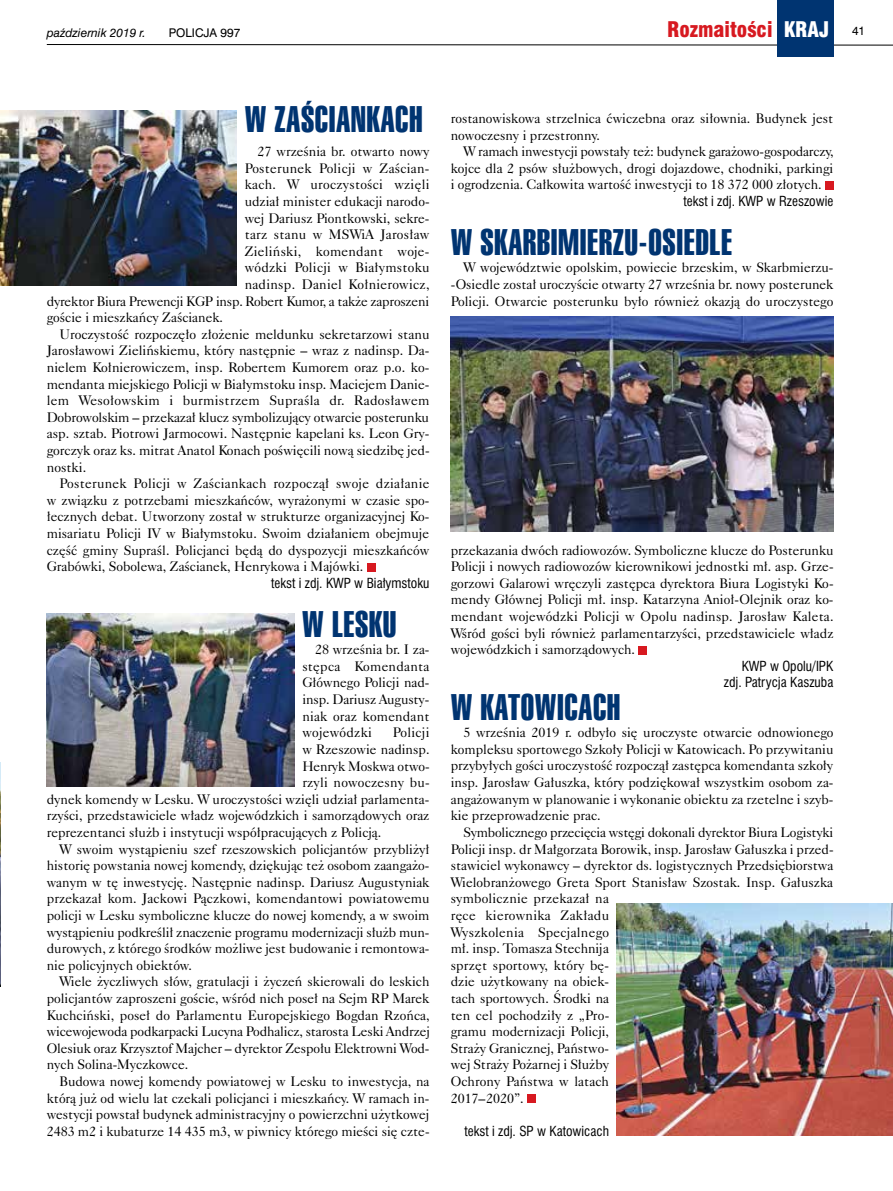
<style>
.page{position:relative;width:893px;height:1191px;background:#fff}
.page>*{position:absolute;margin:0;border:0;box-sizing:border-box;transform-origin:0 0}
.t1{font:36px "Swis 911 X Cm EU";letter-spacing:.015em;color:#003471}
.t2{font:21px "Swis 721 Blk Cn EU";color:#d71920}
.t3{font:13.8px/16.6px "Caslon 540 EU";color:#000;text-align:justify}
.t4{font:13.8px "Caslon 540 EU";letter-spacing:.02em;color:#000}
.t5{font:13.5px/16.6px "Swis 721 Cn EU";color:#000;text-align:right}
.t6{font:12px "Swis 721 EU Italic";color:#000}
.t7{font:12px "Swis 721 EU Normal";color:#000}
.s1{color:#fff}
.s2{font-family:"Swis 721 EU Normal";font-size:12px;color:#000}
</style>
<div class="page">
<div style="left:367px;top:563px;width:8px;height:8px;background:#d71920"></div>
<img style="left:1px;top:111px;width:235px;height:174px">
<img style="left:47px;top:613px;width:248px;height:173px">
<img style="left:0;top:762px;width:1px;height:224px">
<svg style="left:46px;top:44px;width:847px;height:2px"></svg>
<div style="left:777px;top:0;width:56px;height:57px;background:#003471"></div>
<div style="left:527px;top:1094px;width:9px;height:8px;background:#d71920"></div>
<div style="left:638px;top:646px;width:9px;height:8px;background:#d71920"></div>
<div style="left:825px;top:181px;width:8px;height:8px;background:#d71920"></div>
<img style="left:451px;top:316px;width:382px;height:216px">
<img style="left:617px;top:903px;width:276px;height:232px">
<p class="t6" style="left:47px;top:25px;width:100px">październik 2019 r.</p>
<p class="t7" style="left:169px;top:25px;width:73px">POLICJA 997</p>
<h2 class="t2" style="left:667px;top:16px;width:200px">Rozmaitości <span class="s1">KRAJ</span> <span class="s2">41</span></h2>
<h1 class="t1" style="left:245px;top:99px;width:180px">W ZAŚCIANKACH</h1>
<p class="t3" style="left:257px;top:143px;width:174px">27 września br. otwarto nowy</p>
<p class="t4" style="left:245px;top:159px;width:186px">Posterunek Policji w Zaścian-</p>
<p class="t4" style="left:245px;top:176px;width:186px">kach. W uroczystości wzięli</p>
<p class="t3" style="left:245px;top:193px;width:187px">udział minister edukacji narodo-</p>
<p class="t3" style="left:245px;top:210px;width:186px">wej Dariusz Piontkowski, sekre-</p>
<p class="t4" style="left:245px;top:226px;width:186px">tarz stanu w MSWiA Jarosław</p>
<p class="t4" style="left:245px;top:242px;width:186px">Zieliński, komendant woje-</p>
<p class="t4" style="left:245px;top:259px;width:186px">wódzki Policji w Białymstoku</p>
<p class="t4" style="left:245px;top:276px;width:186px">nadinsp. Daniel Kołnierowicz,</p>
<p class="t3" style="left:47px;top:293px;width:384px">dyrektor Biura Prewencji KGP insp. Robert Kumor, a także zaproszeni</p>
<p class="t3" style="left:47px;top:309px;width:178px">goście i mieszkańcy Zaścianek.</p>
<p class="t3" style="left:60px;top:326px;width:371px">Uroczystość rozpoczęło złożenie meldunku sekretarzowi stanu</p>
<p class="t3" style="left:47px;top:342px;width:384px">Jarosławowi Zielińskiemu, który następnie – wraz z nadinsp. Da-</p>
<p class="t3" style="left:47px;top:359px;width:384px">nielem Kołnierowiczem, insp. Robertem Kumorem oraz p.o. ko-</p>
<p class="t3" style="left:47px;top:375px;width:384px">mendanta miejskiego Policji w Białymstoku insp. Maciejem Danie-</p>
<p class="t4" style="left:47px;top:392px;width:384px">lem Wesołowskim i burmistrzem Supraśla dr. Radosławem</p>
<p class="t3" style="left:47px;top:409px;width:384px">Dobrowolskim – przekazał klucz symbolizujący otwarcie posterunku</p>
<p class="t3" style="left:47px;top:425px;width:384px">asp. sztab. Piotrowi Jarmocowi. Następnie kapelani ks. Leon Gry-</p>
<p class="t3" style="left:47px;top:442px;width:384px">gorczyk oraz ks. mitrat Anatol Konach poświęcili nową siedzibę jed-</p>
<p class="t3" style="left:47px;top:458px;width:41px">nostki.</p>
<p class="t4" style="left:60px;top:475px;width:371px">Posterunek Policji w Zaściankach rozpoczął swoje działanie</p>
<p class="t3" style="left:47px;top:492px;width:384px">w związku z potrzebami mieszkańców, wyrażonymi w czasie spo-</p>
<p class="t3" style="left:47px;top:508px;width:384px">łecznych debat. Utworzony został w strukturze organizacyjnej Ko-</p>
<p class="t3" style="left:47px;top:525px;width:384px">misariatu Policji IV w Białymstoku. Swoim działaniem obejmuje</p>
<p class="t3" style="left:47px;top:541px;width:384px">część gminy Supraśl. Policjanci będą do dyspozycji mieszkańców</p>
<p class="t3" style="left:47px;top:558px;width:318px">Grabówki, Sobolewa, Zaścianek, Henrykowa i Majówki.</p>
<p class="t5" style="left:271px;top:574px;width:160px">tekst i zdj. KWP w Białymstoku</p>
<h1 class="t1" style="left:302px;top:604px;width:96px">W LESKU</h1>
<p class="t3" style="left:302px;top:641px;width:129px;text-indent:13px">28 września br. I za&shy;stępca Komendanta Głównego Policji nad&shy;insp. Dariusz Augusty&shy;niak oraz komendant wojewódzki</p>
<p class="t4" style="left:393px;top:724px;width:38px">Policji</p>
<p class="t3" style="left:302px;top:741px;width:129px">w Rzeszowie nadinsp.</p>
<p class="t3" style="left:302px;top:757px;width:129px">Henryk Moskwa otwo-</p>
<p class="t3" style="left:302px;top:774px;width:129px">rzyli nowoczesny bu-</p>
<p class="t3" style="left:47px;top:790px;width:384px">dynek komendy w Lesku. W uroczystości wzięli udział parlamenta-</p>
<p class="t3" style="left:47px;top:807px;width:384px">rzyści, przedstawiciele władz wojewódzkich i samorządowych oraz</p>
<p class="t3" style="left:47px;top:824px;width:336px">reprezentanci służb i instytucji współpracujących z Policją.</p>
<p class="t3" style="left:60px;top:840px;width:371px">W swoim wystąpieniu szef rzeszowskich policjantów przybliżył</p>
<p class="t3" style="left:47px;top:857px;width:384px">historię powstania nowej komendy, dziękując też osobom zaangażo-</p>
<p class="t3" style="left:47px;top:873px;width:384px">wanym w tę inwestycję. Następnie nadinsp. Dariusz Augustyniak</p>
<p class="t3" style="left:47px;top:890px;width:384px">przekazał kom. Jackowi Pączkowi, komendantowi powiatowemu</p>
<p class="t3" style="left:47px;top:907px;width:384px">policji w Lesku symboliczne klucze do nowej komendy, a w swoim</p>
<p class="t3" style="left:47px;top:923px;width:384px">wystąpieniu podkreślił znaczenie programu modernizacji służb mun-</p>
<p class="t3" style="left:47px;top:940px;width:384px">durowych, z którego środków możliwe jest budowanie i remontowa-</p>
<p class="t3" style="left:47px;top:956px;width:147px">nie policyjnych obiektów.</p>
<p class="t3" style="left:60px;top:973px;width:371px">Wiele życzliwych słów, gratulacji i życzeń skierowali do leskich</p>
<p class="t3" style="left:47px;top:990px;width:384px">policjantów zaproszeni goście, wśród nich poseł na Sejm RP Marek</p>
<p class="t3" style="left:47px;top:1006px;width:384px">Kuchciński, poseł do Parlamentu Europejskiego Bogdan Rzońca,</p>
<p class="t3" style="left:47px;top:1023px;width:384px">wicewojewoda podkarpacki Lucyna Podhalicz, starosta Leski Andrzej</p>
<p class="t3" style="left:47px;top:1039px;width:384px">Olesiuk oraz Krzysztof Majcher – dyrektor Zespołu Elektrowni Wod-</p>
<p class="t3" style="left:47px;top:1056px;width:143px">nych Solina-Myczkowce.</p>
<p class="t3" style="left:59px;top:1073px;width:371px">Budowa nowej komendy powiatowej w Lesku to inwestycja, na</p>
<p class="t3" style="left:47px;top:1089px;width:384px">którą już od wielu lat czekali policjanci i mieszkańcy. W ramach in-</p>
<p class="t3" style="left:47px;top:1106px;width:384px">westycji powstał budynek administracyjny o powierzchni użytkowej</p>
<p class="t3" style="left:47px;top:1122px;width:384px">2483 m2 i kubaturze 14 435 m3, w piwnicy którego mieści się czte-</p>
<p class="t3" style="left:451px;top:110px;width:384px">rostanowiskowa strzelnica ćwiczebna oraz siłownia. Budynek jest nowoczesny i przestronny.</p>
<p class="t3" style="left:451px;top:143px;width:384px;text-indent:13px">W ramach inwestycji powstały też: budynek garażowo-gospodarczy, kojce dla 2 psów służbowych, drogi dojazdowe, chodniki, parkingi i ogrodzenia. Całkowita wartość inwestycji to 18 372 000 złotych.</p>
<p class="t5" style="left:683px;top:193px;width:151px">tekst i zdj. KWP w Rzeszowie</p>
<h1 class="t1" style="left:451px;top:222px;width:283px">W SKARBIMIERZU-OSIEDLE</h1>
<p class="t3" style="left:451px;top:259px;width:384px;text-indent:13px">W województwie opolskim, powiecie brzeskim, w Skarbmierzu--Osiedle został uroczyście otwarty 27 września br. nowy posterunek Policji. Otwarcie posterunku było również okazją do uroczystego</p>
<p class="t3" style="left:451px;top:541px;width:384px">przekazania dwóch radiowozów. Symboliczne klucze do Posterunku Policji i nowych radiowozów kierownikowi jednostki mł. asp. Grze&shy;gorzowi Galarowi wręczyli zastępca dyrektora Biura Logistyki Ko&shy;mendy Głównej Policji mł. insp. Katarzyna Anioł-Olejnik oraz ko&shy;mendant wojewódzki Policji w Opolu nadinsp. Jarosław Kaleta.<br>Wśród gości byli również parlamentarzyści, przedstawiciele władz wojewódzkich i samorządowych.</p>
<p class="t5" style="left:724px;top:657px;width:111px">KWP w Opolu/IPK zdj. Patrycja Kaszuba</p>
<h1 class="t1" style="left:451px;top:687px;width:171px">W KATOWICACH</h1>
<p class="t3" style="left:451px;top:724px;width:384px;text-indent:13px">5 września 2019 r. odbyło się uroczyste otwarcie odnowionego kompleksu sportowego Szkoły Policji w Katowicach. Po przywitaniu przybyłych gości uroczystość rozpoczął zastępca komendanta szkoły insp. Jarosław Gałuszka, który podziękował wszystkim osobom za&shy;angażowanym w planowanie i wykonanie obiektu za rzetelne i szyb&shy;kie przeprowadzenie prac.</p>
<p class="t3" style="left:451px;top:824px;width:384px;text-align:left;text-indent:13px">Symbolicznego przecięcia wstęgi dokonali dyrektor Biura Logistyki Policji insp. dr Małgorzata Borowik, insp. Jarosław Gałuszka i przed&shy;stawiciel wykonawcy – dyrektor ds. logistycznych Przedsiębiorstwa Wielobranżowego Greta Sport Stanisław Szostak. Insp. Gałuszka symbolicznie przekazał na<br>ręce kierownika Zakładu<br>Wyszkolenia Specjalnego<br>mł. insp. Tomasza Stechnĳa<br>sprzęt sportowy, który bę-<br>dzie użytkowany na obiek-<br>tach sportowych. Środki na<br>ten cel pochodziły z „Pro-<br>gramu modernizacji Policji,<br>Straży Granicznej, Państwo-<br>wej Straży Pożarnej i Służby<br>Ochrony Państwa w latach<br>2017–2020”.</p>
<p class="t5" style="left:464px;top:1122px;width:146px">tekst i zdj. SP w Katowicach</p>
</div>
